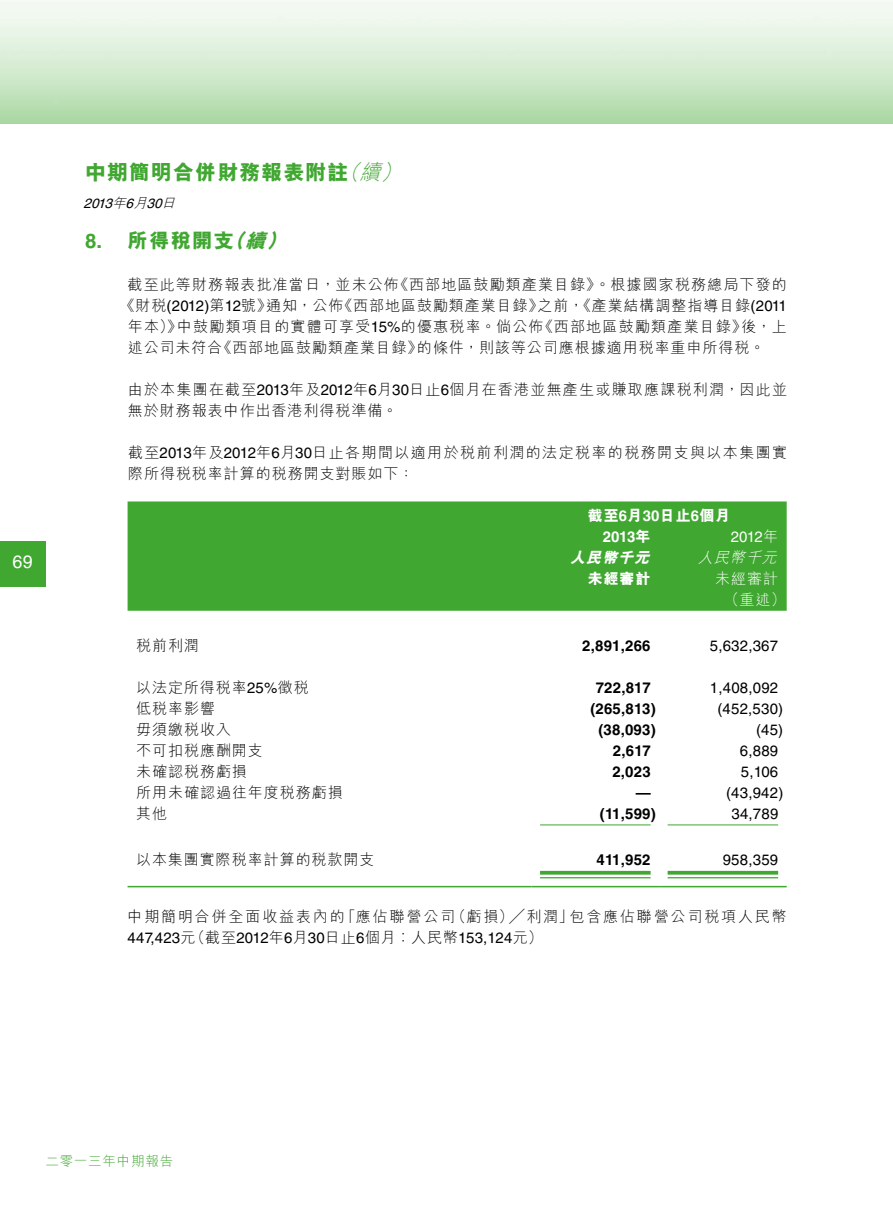
<style>
.page{position:relative;width:893px;height:1212px;background:#fff}
.page>*{position:absolute;margin:0;border:0;box-sizing:border-box;transform-origin:0 0}
.t1{font:800 21px "M Hei HK";letter-spacing:.05em;color:#40a731}
.t2{font:italic 300 21px "M Hei HK";color:#40a731}
.t3{font:800 20.25px "M Hei HK";letter-spacing:.065em;color:#40a731}
.t4{font:italic 800 20.25px "M Hei HK";color:#40a731}
.t5{font:700 20.25px "Helvetica LT Std";color:#40a731}
.t6{font:18px "Helvetica LT Std";color:#fff}
.t7{font:300 15px/21px "M Hei HK";letter-spacing:.075em;color:#000}
.t8{font:15px "Helvetica LT Std";letter-spacing:.015em;color:#000}
.t9{font:300 15px/21px "M Hei HK";letter-spacing:.095em;color:#000}
.t10{font:700 15px "Helvetica LT Std";letter-spacing:.015em;color:#000}
.t11{font:300 15px/21px "M Hei HK";letter-spacing:.125em;color:#000}
.t12{font:800 15px "M Hei HK";letter-spacing:.065em;color:#fff}
.t13{font:300 15px "M Hei HK";letter-spacing:.065em;color:#fff}
.t14{font:15px "Helvetica LT Std";color:#fff}
.t15{font:700 15px "Helvetica LT Std";color:#fff}
.t16{font:italic 300 15px "M Hei HK";color:#fff}
.t17{font:italic 800 15px "M Hei HK";color:#fff}
.t18{font:300 13.5px "M Hei HK";letter-spacing:.06em;color:#40a731}
.t19{font:italic 13.5px "Helvetica LT Std";color:#000}
.t20{font:italic 300 13.5px "M Hei HK";color:#000}
.s1{font-family:"Helvetica LT Std";font-weight:400}
.s2{font-family:"M Hei HK";font-weight:300}
.s3{font-family:"Helvetica LT Std";font-weight:700}
.s4{font-family:"M Hei HK";font-weight:800}
</style>
<div class="page">
<div style="left:0;top:541px;width:45px;height:46px;background:#40a731"></div>
<div style="left:128px;top:501px;width:659px;height:110px;background:#40a731"></div>
<hr style="left:540px;top:824px;width:111px;height:1px;background:#40a731">
<hr style="left:668px;top:824px;width:110px;height:1px;background:#40a731">
<hr style="left:540px;top:871px;width:111px;height:3px;background:#40a731">
<hr style="left:540px;top:877px;width:111px;height:1px;background:#40a731">
<hr style="left:668px;top:871px;width:110px;height:3px;background:#40a731">
<hr style="left:668px;top:877px;width:110px;height:1px;background:#40a731">
<hr style="left:128px;top:886px;width:403px;height:1px;background:#40a731">
<hr style="left:531px;top:886px;width:128px;height:1px;background:#40a731">
<hr style="left:659px;top:886px;width:128px;height:1px;background:#40a731">
<p class="t6" style="left:12px;top:551px;width:22px">69</p>
<h1 class="t2" style="left:360px;top:162px;width:28px">續</h1>
<h1 class="t2" style="left:339px;top:162px;width:28px">（</h1>
<h1 class="t2" style="left:381px;top:162px;width:28px">(</h1>
<h1 class="t1" style="left:85px;top:162px;width:265px">中期簡明合併財務報表附註</h1>
<p class="t20" style="left:112px;top:196px;width:19px">年</p>
<p class="t20" style="left:126px;top:196px;width:26px">月<span class="s1">6</span></p>
<p class="t20" style="left:162px;top:196px;width:19px">日</p>
<p class="t19" style="left:84px;top:195px;width:34px">2013</p>
<p class="t19" style="left:147px;top:195px;width:21px">30</p>
<h2 class="t5" style="left:85px;top:228px;width:19px">8.</h2>
<h2 class="t4" style="left:225px;top:230px;width:27px">（</h2>
<h2 class="t4" style="left:266px;top:230px;width:27px">(</h2>
<h2 class="t3" style="left:128px;top:230px;width:108px">所得稅開支</h2>
<h2 class="t4" style="left:245px;top:230px;width:27px">續</h2>
<p class="t7" style="left:128px;top:273px;width:273px">截至此等財務報表批准當日，並未公佈</p>
<p class="t7" style="left:394px;top:273px;width:395px">《西部地區鼓勵類產業目錄》。根據國家稅務總局下發的</p>
<p class="t8" style="left:120px;top:297px;width:153px"><span class="s2">《財稅</span>(2012 <span class="s2">第</span>) 12<span class="s2">號》</span></p>
<p class="t7" style="left:338px;top:294px;width:207px">《西部地區鼓勵類產業目錄》</p>
<p class="t7" style="left:538px;top:294px;width:251px">之前《，產業結構調整指導目錄<span class="s1">)2011</span></p>
<p class="t7" style="left:266px;top:294px;width:79px">通知，公佈</p>
<p class="t7" style="left:128px;top:315px;width:56px">年本）》</p>
<p class="t7" style="left:177px;top:315px;width:368px">中鼓勵類項目的實體可享受<span class="s1">15%</span>的優惠稅率。倘公佈</p>
<p class="t7" style="left:539px;top:315px;width:209px">《西部地區鼓勵類產業目錄》</p>
<p class="t7" style="left:741px;top:315px;width:47px">後，上</p>
<p class="t7" style="left:128px;top:336px;width:96px">述公司未符合</p>
<p class="t7" style="left:128px;top:378px;width:661px">由於本集團在截至<span class="s1">2013</span>年及<span class="s1">2012</span>年月<span class="s1">6 30</span>日止<span class="s1">6</span>個月在香港並無產生或賺取應課稅利潤，因此並無於財務報表中作出香港利得稅準備。</p>
<p class="t9" style="left:128px;top:441px;width:661px">截至<span class="s1">2013</span>年及<span class="s1">2012</span>年月<span class="s1">6 30</span>日止各期間以適用於稅前利潤的法定稅率的稅務開支與以本集團實際所得稅稅率計算的稅務開支對賬如下：</p>
<p class="t12" style="left:588px;top:507px;width:144px">截至月<span class="s3">6 30</span>日止<span class="s3">6</span>個月</p>
<p class="t14" style="left:731px;top:528px;width:49px">2012<span class="s2">年</span></p>
<p class="t7" style="left:417px;top:336px;width:349px">的條件，則該等公司應根據適用稅率重申所得稅。</p>
<p class="t7" style="left:217px;top:336px;width:207px">《西部地區鼓勵類產業目錄》</p>
<p class="t15" style="left:603px;top:527px;width:49px">2013<span class="s4">年</span></p>
<p class="t17" style="left:570px;top:549px;width:84px">人民幣千元</p>
<p class="t16" style="left:698px;top:549px;width:84px">人民幣千元</p>
<p class="t12" style="left:588px;top:570px;width:64px">未經審計</p>
<p class="t13" style="left:715px;top:570px;width:64px">未經審計</p>
<p class="t7" style="left:136px;top:635px;width:64px">稅前利潤</p>
<p class="t10" style="left:582px;top:636px;width:70px">2,891,266</p>
<p class="t13" style="left:724px;top:591px;width:63px">（重述(</p>
<p class="t8" style="left:710px;top:637px;width:70px">5,632,367</p>
<p class="t7" style="left:136px;top:677px;width:174px">以法定所得稅率<span class="s1">25%</span>徵稅</p>
<p class="t10" style="left:596px;top:678px;width:56px">722,817</p>
<p class="t8" style="left:710px;top:679px;width:70px">1,408,092</p>
<p class="t7" style="left:136px;top:698px;width:80px">低稅率影響</p>
<p class="t10" style="left:590px;top:699px;width:67px">)265,813(</p>
<p class="t8" style="left:717px;top:700px;width:67px">)452,530(</p>
<p class="t7" style="left:136px;top:719px;width:96px">毋須繳稅收入</p>
<p class="t10" style="left:598px;top:720px;width:59px">)38,093(</p>
<p class="t8" style="left:756px;top:721px;width:29px">)45(</p>
<p class="t7" style="left:136px;top:740px;width:128px">不可扣稅應酬開支</p>
<p class="t10" style="left:613px;top:741px;width:39px">2,617</p>
<p class="t8" style="left:740px;top:742px;width:40px">6,889</p>
<p class="t7" style="left:136px;top:761px;width:112px">未確認稅務虧損</p>
<p class="t10" style="left:612px;top:762px;width:40px">2,023</p>
<p class="t8" style="left:741px;top:763px;width:39px">5,106</p>
<p class="t7" style="left:136px;top:782px;width:208px">所用未確認過往年度稅務虧損</p>
<p class="t10" style="left:636px;top:783px;width:16px">—</p>
<p class="t8" style="left:726px;top:784px;width:59px">)43,942(</p>
<p class="t7" style="left:136px;top:803px;width:32px">其他</p>
<p class="t10" style="left:600px;top:804px;width:57px">)11,599(</p>
<p class="t8" style="left:731px;top:805px;width:48px">34,789</p>
<p class="t7" style="left:136px;top:849px;width:240px">以本集團實際稅率計算的稅款開支</p>
<p class="t10" style="left:597px;top:851px;width:56px">411,952</p>
<p class="t8" style="left:723px;top:851px;width:57px">958,359</p>
<p class="t7" style="left:451px;top:905px;width:124px">（虧損）╱利潤」</p>
<p class="t11" style="left:570px;top:905px;width:219px">包含應佔聯營公司稅項人民幣</p>
<p class="t11" style="left:190px;top:905px;width:354px;text-indent:-62px">中期簡明合併全面收益表內的<br>（截至<span class="s1">2012</span>年月<span class="s1">6 30</span>日止<span class="s1">6</span>個月︰人民幣<span class="s1">153,124</span>元(</p>
<p class="t7" style="left:341px;top:905px;width:116px">「應佔聯營公司</p>
<p class="t8" style="left:128px;top:929px;width:69px">447,423<span class="s2">元</span></p>
<p class="t18" style="left:45px;top:1154px;width:129px">二零一三年中期報告</p>
</div>
